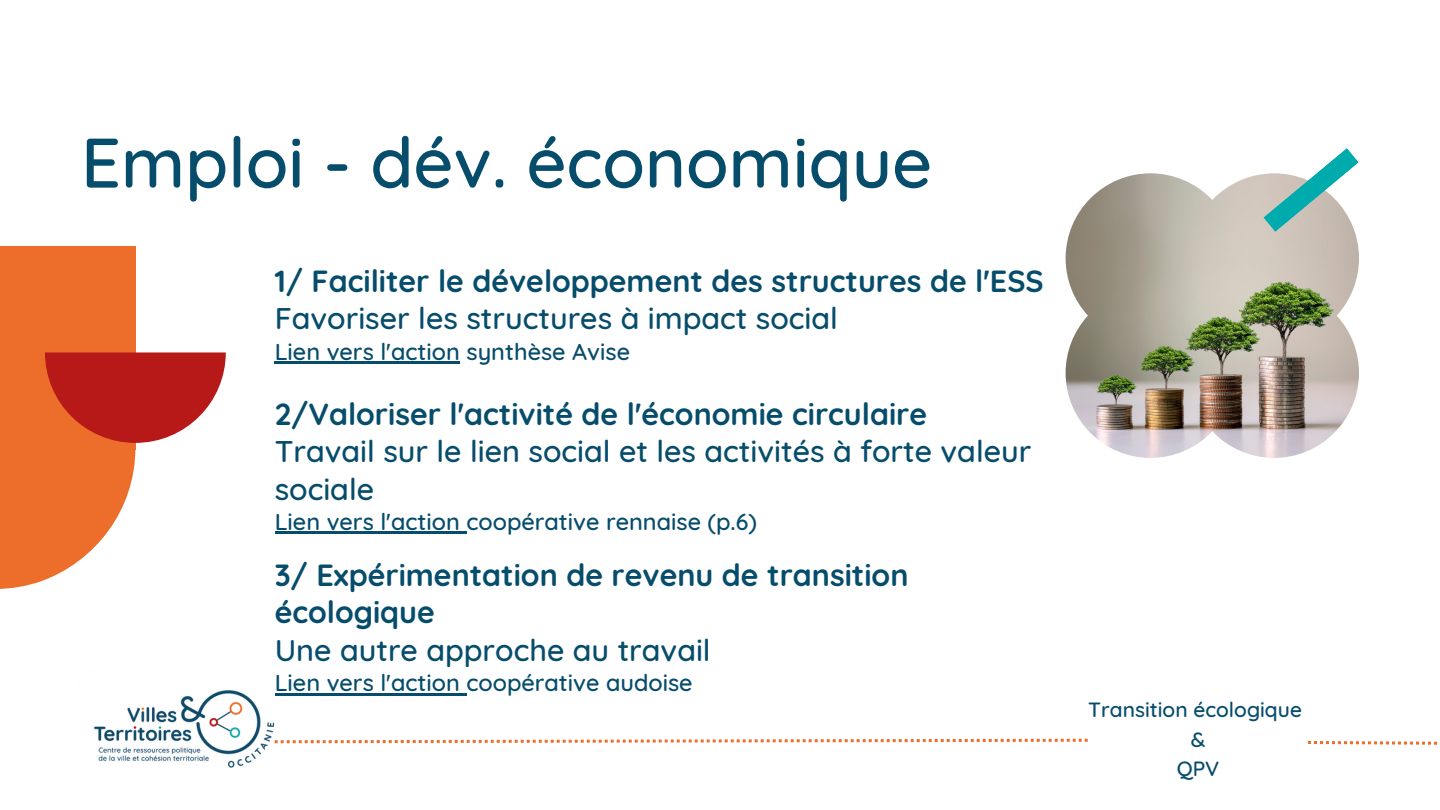
<style>
.page{position:relative;width:1440px;height:810px;background:#fff}
.page>*{position:absolute;margin:0;border:0;box-sizing:border-box;transform-origin:0 0}
.t1{font:500 70px "Quicksand";color:#064c6b}
.t2{font:700 30.5px/37.5px "Quicksand";color:#064c6b}
.t3{font:500 30.5px/37.5px "Quicksand";color:#064c6b}
.t4{font:500 23.5px "Quicksand";color:#064c6b}
.t5{font:500 21px "Quicksand";color:#064c6b}
</style>
<div class="page">
<hr style="left:275px;top:361px;width:185px;height:3px;background:#064c6b">
<img style="left:1066px;top:173px;width:293px;height:285px">
<svg style="left:1263px;top:148px;width:96px;height:84px"></svg>
<div style="left:0;top:284px;width:135px;height:166px;background:#ec6e2a"></div>
<div style="left:0;top:246px;width:135px;height:40px;background:#ec6e2a"></div>
<svg style="left:0;top:352px;width:226px;height:237px"></svg>
<img style="left:94px;top:690px;width:198px;height:78px">
<svg style="left:275px;top:739px;width:813px;height:4px"></svg>
<svg style="left:1308px;top:741px;width:129px;height:4px"></svg>
<hr style="left:275px;top:532px;width:191px;height:2px;background:#064c6b">
<hr style="left:275px;top:693px;width:191px;height:2px;background:#064c6b">
<p class="t1" style="left:81px;top:118px;width:853px">Emploi - dév. économique</p>
<p class="t2" style="left:275px;top:262px;width:771px">1/ Faciliter le développement des structures de l'ESS</p>
<p class="t3" style="left:275px;top:299px;width:565px">Favoriser les structures à impact social</p>
<p class="t4" style="left:275px;top:336px;width:357px">Lien vers l'action synthèse Avise</p>
<p class="t2" style="left:275px;top:394px;width:654px">2/Valoriser l'activité de l'économie circulaire</p>
<p class="t3" style="left:275px;top:432px;width:758px">Travail sur le lien social et les activités à forte valeur sociale</p>
<p class="t4" style="left:275px;top:507px;width:484px">Lien vers l'action coopérative rennaise (p.6)</p>
<p class="t2" style="left:275px;top:556px;width:635px">3/ Expérimentation de revenu de transition écologique</p>
<p class="t3" style="left:275px;top:631px;width:438px">Une autre approche au travail</p>
<p class="t4" style="left:275px;top:668px;width:419px">Lien vers l'action coopérative audoise</p>
<p class="t5" style="left:1088px;top:696px;width:215px">Transition écologique</p>
<p class="t5" style="left:1191px;top:726px;width:16px">&amp;</p>
<p class="t5" style="left:1177px;top:755px;width:44px">QPV</p>
</div>
